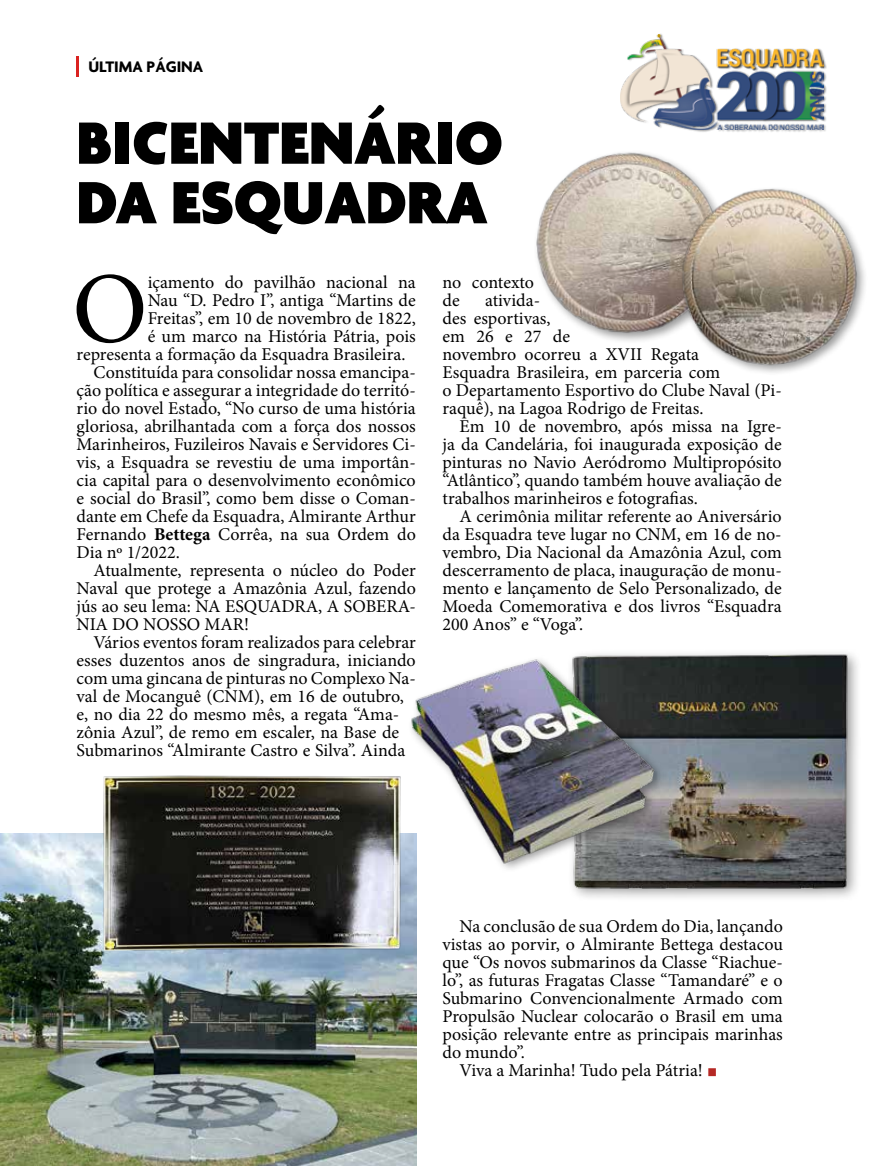
<style>
.page{position:relative;width:885px;height:1166px;background:#fff}
.page>*{position:absolute;margin:0;border:0;box-sizing:border-box;transform-origin:0 0}
.t1{font:101.1px "Minion Pro";color:#000}
.t2{font:900 64.5px/59.6px "Agenda";color:#000}
.t3{font:18px/18px "Minion Pro";color:#000}
.t4{font:700 16.5px "Agenda";color:#000}
.s1{font-weight:700}
.s2{font-weight:700;font-size:27px;color:#b52824}
</style>
<div class="page">
<hr style="left:77px;top:56px;width:2px;height:21px;background:#da2220">
<div style="left:620px;top:33px;width:206px;height:99px;background:#000;opacity:.45"></div>
<img style="left:621px;top:34px;width:202px;height:96px">
<img style="left:0;top:833px;width:417px;height:332px">
<div style="left:566px;top:648px;width:295px;height:254px;background:#000;opacity:.4"></div>
<img style="left:567px;top:652px;width:284px;height:239px">
<img style="left:536px;top:152px;width:167px;height:189px">
<div style="left:678px;top:186px;width:190px;height:190px;background:#fff"></div>
<img style="left:670px;top:188px;width:193px;height:185px">
<div style="left:407px;top:654px;width:258px;height:219px;background:#000;opacity:.4"></div>
<img style="left:405px;top:648px;width:274px;height:217px">
<img style="left:101px;top:775px;width:304px;height:181px">
<p class="t4" style="left:88px;top:58px;width:116px">ÚLTIMA PÁGINA</p>
<h2 class="t2" style="left:77px;top:117px;width:428px">BICENTENÁRIO<br>DA ESQUADRA</h2>
<h1 class="t1" style="left:72px;top:241px;width:77px">O</h1>
<p class="t3" style="left:148px;top:273px;width:267px">içamento do pavilhão nacional na</p>
<p class="t3" style="left:148px;top:291px;width:269px">Nau “D. Pedro I”, antiga “Martins de</p>
<p class="t3" style="left:148px;top:309px;width:269px">Freitas”, em 10 de novembro de 1822,</p>
<p class="t3" style="left:148px;top:327px;width:269px">é um marco na História Pátria, pois</p>
<p class="t3" style="left:77px;top:345px;width:330px">representa a formação da Esquadra Brasileira.</p>
<p class="t3" style="left:94px;top:363px;width:323px">Constituída para consolidar nossa emancipa-</p>
<p class="t3" style="left:77px;top:381px;width:341px">ção política e assegurar a integridade do territó-</p>
<p class="t3" style="left:77px;top:399px;width:338px">rio do novel Estado, “No curso de uma história</p>
<p class="t3" style="left:77px;top:417px;width:341px">gloriosa, abrilhantada com a força dos nossos</p>
<p class="t3" style="left:77px;top:435px;width:341px">Marinheiros, Fuzileiros Navais e Servidores Ci-</p>
<p class="t3" style="left:77px;top:453px;width:341px">vis, a Esquadra se revestiu de uma importân-</p>
<p class="t3" style="left:77px;top:471px;width:340px">cia capital para o desenvolvimento econômico</p>
<p class="t3" style="left:77px;top:489px;width:341px">e social do Brasil”, como bem disse o Coman-</p>
<p class="t3" style="left:77px;top:507px;width:341px">dante em Chefe da Esquadra, Almirante Arthur</p>
<p class="t3" style="left:77px;top:525px;width:341px">Fernando <span class="s1">Bettega</span> Corrêa, na sua Ordem do</p>
<p class="t3" style="left:77px;top:543px;width:105px">Dia nº 1/2022.</p>
<p class="t3" style="left:94px;top:561px;width:323px">Atualmente, representa o núcleo do Poder</p>
<p class="t3" style="left:77px;top:579px;width:341px">Naval que protege a Amazônia Azul, fazendo</p>
<p class="t3" style="left:77px;top:597px;width:340px">jús ao seu lema: NA ESQUADRA, A SOBERA-</p>
<p class="t3" style="left:77px;top:615px;width:174px">NIA DO NOSSO MAR!</p>
<p class="t3" style="left:94px;top:633px;width:323px">Vários eventos foram realizados para celebrar</p>
<p class="t3" style="left:77px;top:651px;width:340px">esses duzentos anos de singradura, iniciando</p>
<p class="t3" style="left:77px;top:669px;width:340px">com uma gincana de pinturas no Complexo Na-</p>
<p class="t3" style="left:77px;top:687px;width:329px">val de Mocanguê (CNM), em 16 de outubro,</p>
<p class="t3" style="left:77px;top:705px;width:324px">e, no dia 22 do mesmo mês, a regata “Ama-</p>
<p class="t3" style="left:77px;top:723px;width:324px">zônia Azul”, de remo em escaler, na Base de</p>
<p class="t3" style="left:77px;top:741px;width:328px">Submarinos “Almirante Castro e Silva”. Ainda</p>
<p class="t3" style="left:442px;top:273px;width:93px">no contexto de</p>
<p class="t3" style="left:442px;top:291px;width:341px;text-indent:43px">ativida-<br>des esportivas,<br>em 26 e 27 de<br>novembro ocorreu a XVII Regata<br>Esquadra Brasileira, em parceria com<br>o Departamento Esportivo do Clube Naval (Pi&shy;raquê), na Lagoa Rodrigo de Freitas.</p>
<p class="t3" style="left:442px;top:417px;width:341px;text-align:justify;text-indent:17px">Em 10 de novembro, após missa na Igre&shy;ja da Candelária, foi inaugurada exposição de pinturas no Navio Aeródromo Multipropósito “Atlântico”, quando também houve avaliação de trabalhos marinheiros e fotografias.</p>
<p class="t3" style="left:442px;top:507px;width:341px;text-indent:17px">A cerimônia militar referente ao Aniversário da Esquadra teve lugar no CNM, em 16 de no&shy;vembro, Dia Nacional da Amazônia Azul, com descerramento de placa, inauguração de monu&shy;mento e lançamento de Selo Personalizado, de Moeda Comemorativa e dos livros “Esquadra 200 Anos” e “Voga”.</p>
<p class="t3" style="left:459px;top:916px;width:325px">Na conclusão de sua Ordem do Dia, lançando</p>
<p class="t3" style="left:442px;top:934px;width:342px">vistas ao porvir, o Almirante Bettega destacou</p>
<p class="t3" style="left:442px;top:952px;width:342px">que “Os novos submarinos da Classe “Riachue-</p>
<p class="t3" style="left:442px;top:970px;width:342px">lo”, as futuras Fragatas Classe “Tamandaré” e o</p>
<p class="t3" style="left:442px;top:988px;width:342px">Submarino Convencionalmente Armado com</p>
<p class="t3" style="left:442px;top:1006px;width:339px">Propulsão Nuclear colocarão o Brasil em uma</p>
<p class="t3" style="left:442px;top:1024px;width:342px">posição relevante entre as principais marinhas</p>
<p class="t3" style="left:442px;top:1042px;width:84px">do mundo”.</p>
<p class="t3" style="left:459px;top:1060px;width:260px">Viva a Marinha! Tudo pela Pátria! <span class="s2">■</span></p>
</div>
